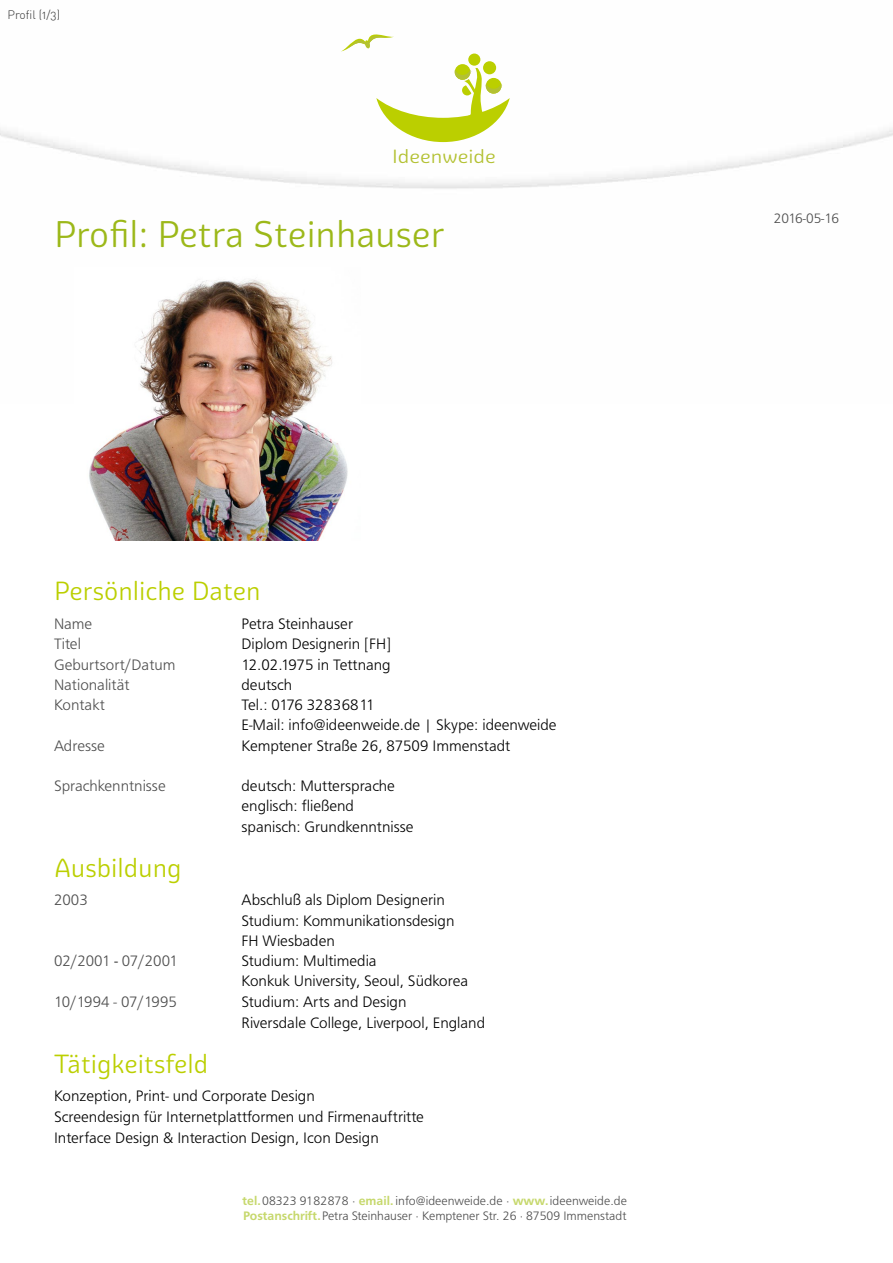
<style>
.page{position:relative;width:893px;height:1263px;background:#fff}
.page>*{position:absolute;margin:0;border:0;box-sizing:border-box;transform-origin:0 0}
.t1{font:36px "Graviola Soft";color:#9cb819}
.t2{font:25.5px "Graviola Soft";color:#bbcf00}
.t3{font:18.6px "Graviola Soft";color:#b3c132;scale:1.11 1}
.t4{font:300 15.75px/20.2px "Frutus T";color:#000}
.t5{font:300 15.75px "Frutus T";color:#4d4d4d}
.t6{font:300 14.25px "Frutus T";letter-spacing:-.045em;color:#4d4d4d}
.t7{font:300 12.75px/15px "Frutus T";color:#4d4d4d}
.t8{font:12px "DIN Light Alternate";color:#333}
.s1{color:#000}
.s2{font-weight:500;color:#c6d86c}
</style>
<div class="page">
<img style="left:0;top:51px;width:893px;height:138px">
<img style="left:89px;top:279px;width:259px;height:261px">
<svg style="left:342px;top:34px;width:52px;height:17px"></svg>
<div style="left:468px;top:54px;width:12px;height:12px;background:#bbcf00;border-radius:50%"></div>
<svg style="left:483px;top:61px;width:13px;height:13px"></svg>
<svg style="left:376px;top:64px;width:134px;height:78px"></svg>
<p class="t8" style="left:8px;top:8px;width:54px">Profil (1/3)</p>
<p class="t3" style="left:392px;top:146px;width:95px">Ideenweide</p>
<h1 class="t1" style="left:54px;top:213px;width:392px">Profil: Petra Steinhauser</h1>
<h2 class="t2" style="left:54px;top:576px;width:208px">Persönliche Daten</h2>
<p class="t5" style="left:54px;top:615px;width:40px">Name</p>
<p class="t4" style="left:242px;top:613px;width:113px">Petra Steinhauser</p>
<p class="t5" style="left:54px;top:635px;width:28px">Titel</p>
<p class="t4" style="left:242px;top:634px;width:151px">Diplom Designerin [FH]</p>
<p class="t5" style="left:54px;top:655px;width:123px">Geburtsort/Datum</p>
<p class="t4" style="left:242px;top:654px;width:151px">12.02.1975 in Tettnang</p>
<p class="t5" style="left:54px;top:675px;width:77px">Nationalität</p>
<p class="t4" style="left:242px;top:674px;width:52px">deutsch</p>
<p class="t5" style="left:54px;top:696px;width:52px">Kontakt</p>
<p class="t4" style="left:242px;top:694px;width:317px">Tel.: 0176 32836811<br>E-Mail: info@ideenweide.de | Skype: ideenweide</p>
<p class="t5" style="left:54px;top:736px;width:52px">Adresse</p>
<p class="t4" style="left:242px;top:735px;width:270px">Kemptener Straße 26, 87509 Immenstadt</p>
<p class="t5" style="left:54px;top:777px;width:113px">Sprachkenntnisse</p>
<p class="t4" style="left:242px;top:775px;width:174px">deutsch: Muttersprache englisch: fließend spanisch: Grundkenntnisse</p>
<h2 class="t2" style="left:54px;top:852px;width:129px">Ausbildung</h2>
<p class="t5" style="left:54px;top:891px;width:35px">2003</p>
<p class="t4" style="left:242px;top:890px;width:214px">Abschluß als Diplom Designerin<br>Studium: Kommunikationsdesign<br>FH Wiesbaden</p>
<p class="t5" style="left:54px;top:952px;width:125px">02/2001 <span class="s1">-</span> 07/2001</p>
<p class="t4" style="left:242px;top:950px;width:228px">Studium: Multimedia<br>Konkuk University, Seoul, Südkorea</p>
<p class="t5" style="left:54px;top:992px;width:124px">10/1994 - 07/1995</p>
<p class="t4" style="left:242px;top:990px;width:245px;line-height:21px">Studium: Arts and Design<br>Riversdale College, Liverpool, England</p>
<h2 class="t2" style="left:54px;top:1048px;width:156px">Tätigkeitsfeld</h2>
<p class="t4" style="left:54px;top:1085px;width:372px">Konzeption, Print- und Corporate Design<br>Screendesign für Internetplattformen und Firmenauftritte<br>Interface Design &amp; Interaction Design, Icon Design</p>
<p class="t7" style="left:243px;top:1193px;width:386px"><span class="s2">tel.</span>08323 9182878 · <span class="s2">email.</span> info@ideenweide.de · <span class="s2">www.</span>ideenweide.de<br><span class="s2">Postanschrift.</span>Petra Steinhauser · Kemptener Str. 26 · 87509 Immenstadt</p>
<p class="t6" style="left:774px;top:210px;width:67px">2016-05-16</p>
</div>
